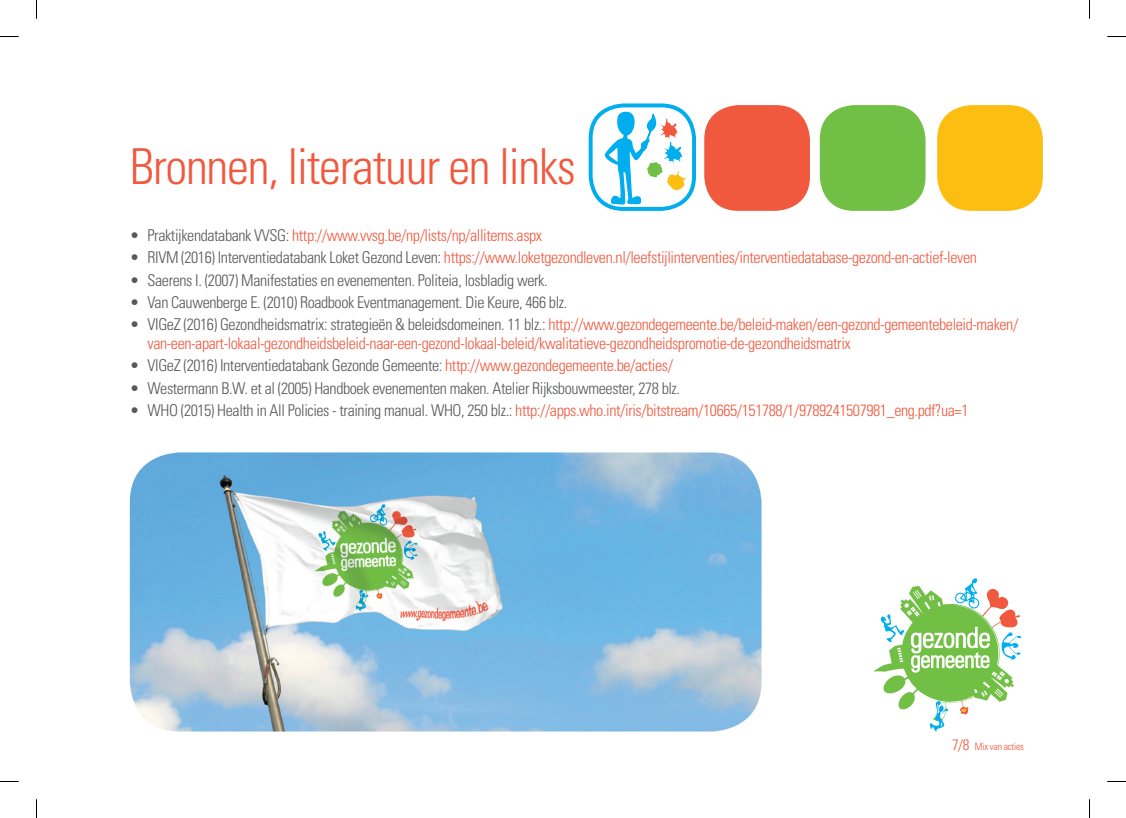
<style>
.page{position:relative;width:1126px;height:818px;background:#fff}
.page>*{position:absolute;margin:0;border:0;box-sizing:border-box;transform-origin:0 0}
.t1{font:300 condensed 49.5px "Univers LT";letter-spacing:-.025em;color:#f0593e}
.t2{font:300 condensed 16.25px/18.8px "Univers LT";letter-spacing:-.025em;color:#f0593e}
.t3{font:300 condensed 16.25px "Univers LT";letter-spacing:-.025em;color:#57585a}
.t4{font:300 condensed 10px "Univers LT";letter-spacing:-.025em;color:#f0593e}
.s1{color:#57585a}
.s2{color:#f0593e}
.s3{font-size:15px}
</style>
<div class="page">
<svg style="left:873px;top:578px;width:149px;height:153px"></svg>
<div style="left:937px;top:105px;width:105px;height:106px;background:#fdbe12;border-radius:34px"></div>
<div style="left:819px;top:105px;width:106px;height:106px;background:#71bf44;border-radius:34px"></div>
<div style="left:704px;top:105px;width:105px;height:106px;background:#f0593e;border-radius:34px"></div>
<svg style="left:588px;top:103px;width:108px;height:108px"></svg>
<img style="left:130px;top:452px;width:631px;height:279px">
<svg style="left:0;top:36px;width:19px;height:1px"></svg>
<svg style="left:1107px;top:36px;width:18px;height:1px"></svg>
<svg style="left:36px;top:0;width:1px;height:19px"></svg>
<svg style="left:36px;top:799px;width:1px;height:18px"></svg>
<svg style="left:1089px;top:0;width:1px;height:19px"></svg>
<svg style="left:1089px;top:799px;width:1px;height:18px"></svg>
<h1 class="t1" style="left:130px;top:137px;width:447px">Bronnen, literatuur en links</h1>
<p class="t2" style="left:130px;top:226px;width:414px"><span class="s1">• Praktijkendatabank VVSG:</span> http://www.vvsg.be/np/lists/np/allitems.aspx</p>
<p class="t2" style="left:130px;top:248px;width:848px"><span class="s1">• RIVM (2016) Interventiedatabank Loket Gezond Leven:</span> https://www.loketgezondleven.nl/leefstijlinterventies/interventiedatabase-gezond-en-actief-leven</p>
<p class="t3" style="left:130px;top:270px;width:419px">• Saerens I. (2007) Manifestaties en evenementen. Politeia, losbladig werk.</p>
<p class="t3" style="left:130px;top:292px;width:439px">• Van Cauwenberge E. (2010) Roadbook Eventmanagement. Die Keure, 466 blz.</p>
<p class="t2" style="left:147px;top:315px;width:872px;text-indent:-18px"><span class="s1">• VIGeZ (2016) Gezondheidsmatrix: strategieën &amp; beleidsdomeinen. 11 blz.:</span> http://www.gezondegemeente.be/beleid-maken/een-gezond-gemeentebeleid-maken/ van-een-apart-lokaal-gezondheidsbeleid-naar-een-gezond-lokaal-beleid/kwalitatieve-gezondheidspromotie-de-gezondheidsmatrix</p>
<p class="t3" style="left:130px;top:355px;width:544px">• VIGeZ (2016) Interventiedatabank Gezonde Gemeente: <span class="s2">http://www.gezondegemeente.be/acties/</span></p>
<p class="t3" style="left:130px;top:378px;width:552px">• Westermann B.W. et al (2005) Handboek evenementen maken. Atelier Rijksbouwmeester, 278 blz.</p>
<p class="t2" style="left:130px;top:400px;width:840px"><span class="s1">• WHO (2015) Health in All Policies - training manual. WHO, 250 blz.:</span> http://apps.who.int/iris/bitstream/10665/151788/1/9789241507981_eng.pdf?ua=1</p>
<p class="t4" style="left:952px;top:740px;width:73px"><span class="s3">7/8</span> Mix van acties</p>
</div>
